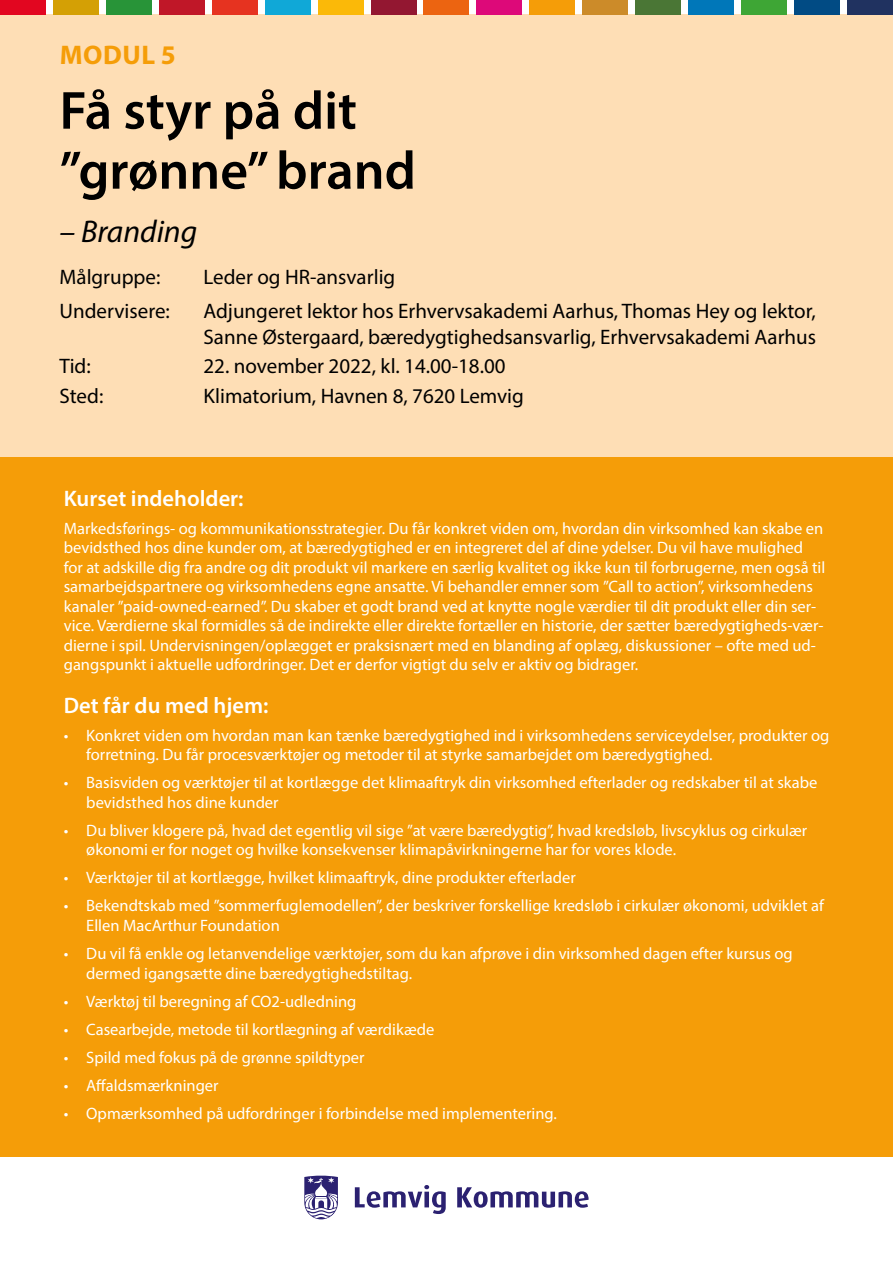
<style>
.page{position:relative;width:893px;height:1263px;background:#fff}
.page>*{position:absolute;margin:0;border:0;box-sizing:border-box;transform-origin:0 0}
.t1{font:600 54px/60px "Myriad Pro";color:#000}
.t2{font:italic 31.5px "Myriad Pro";color:#000}
.t3{font:700 27px "Myriad Pro";letter-spacing:.02em;color:#f59d08}
.t4{font:600 22.5px "Myriad Pro";color:#fff}
.t5{font:21px/25.5px "Myriad Pro";color:#000}
.t6{font:16.5px/19.5px "Myriad Pro";color:#fff}
</style>
<div class="page">
<svg style="left:304px;top:1175px;width:34px;height:44px"></svg>
<svg style="left:355px;top:1185px;width:91px;height:29px"></svg>
<svg style="left:457px;top:1187px;width:132px;height:21px"></svg>
<div style="left:0;top:457px;width:893px;height:700px;background:#f59d08"></div>
<div style="left:0;top:14px;width:893px;height:443px;background:#fedeb5"></div>
<div style="left:0;top:0;width:46px;height:14px;background:#e20620"></div>
<div style="left:53px;top:0;width:46px;height:14px;background:#d4a005"></div>
<div style="left:106px;top:0;width:46px;height:14px;background:#289438"></div>
<div style="left:159px;top:0;width:46px;height:14px;background:#c01728"></div>
<div style="left:212px;top:0;width:46px;height:14px;background:#e63320"></div>
<div style="left:265px;top:0;width:46px;height:14px;background:#10a8d7"></div>
<div style="left:318px;top:0;width:45px;height:14px;background:#fbb908"></div>
<div style="left:371px;top:0;width:45px;height:14px;background:#931731"></div>
<div style="left:424px;top:0;width:45px;height:14px;background:#ec6411"></div>
<div style="left:477px;top:0;width:45px;height:14px;background:#dd0979"></div>
<div style="left:529px;top:0;width:46px;height:14px;background:#f59d08"></div>
<div style="left:582px;top:0;width:46px;height:14px;background:#cc8b29"></div>
<div style="left:635px;top:0;width:46px;height:14px;background:#4a7635"></div>
<div style="left:688px;top:0;width:46px;height:14px;background:#0077b9"></div>
<div style="left:741px;top:0;width:46px;height:14px;background:#3ea635"></div>
<div style="left:794px;top:0;width:46px;height:14px;background:#014b84"></div>
<div style="left:847px;top:0;width:46px;height:14px;background:#203260"></div>
<h3 class="t3" style="left:60px;top:38px;width:118px">MODUL 5</h3>
<h1 class="t1" style="left:60px;top:79px;width:358px">Få styr på dit ”grønne” brand</h1>
<h2 class="t2" style="left:60px;top:212px;width:139px">– Branding</h2>
<p class="t5" style="left:60px;top:264px;width:102px">Målgruppe:</p>
<p class="t5" style="left:204px;top:264px;width:193px">Leder og HR-ansvarlig</p>
<p class="t5" style="left:60px;top:298px;width:112px">Undervisere:</p>
<p class="t5" style="left:204px;top:298px;width:614px">Adjungeret lektor hos Erhvervsakademi Aarhus, Thomas Hey og lektor,<br>Sanne Østergaard, bæredygtighedsansvarlig, Erhvervsakademi Aarhus</p>
<p class="t5" style="left:60px;top:353px;width:33px">Tid:</p>
<p class="t5" style="left:204px;top:353px;width:304px">22. november 2022, kl. 14.00-18.00</p>
<p class="t5" style="left:60px;top:383px;width:45px">Sted:</p>
<p class="t5" style="left:204px;top:383px;width:322px">Klimatorium, Havnen 8, 7620 Lemvig</p>
<h3 class="t4" style="left:64px;top:484px;width:181px">Kurset indeholder:</h3>
<p class="t6" style="left:64px;top:518px;width:763px">Markedsførings- og kommunikationsstrategier. Du får konkret viden om, hvordan din virksomhed kan skabe en bevidsthed hos dine kunder om, at bæredygtighed er en integreret del af dine ydelser. Du vil have mulighed for at adskille dig fra andre og dit produkt vil markere en særlig kvalitet og ikke kun til forbrugerne, men også til samarbejdspartnere og virksomhedens egne ansatte. Vi behandler emner som ”Call to action”, virksomhedens kanaler ”paid-owned-earned”. Du skaber et godt brand ved at knytte nogle værdier til dit produkt eller din ser&shy;vice. Værdierne skal formidles så de indirekte eller direkte fortæller en historie, der sætter bæredygtigheds-vær&shy;dierne i spil. Undervisningen/oplægget er praksisnært med en blanding af oplæg, diskussioner – ofte med ud&shy;gangspunkt i aktuelle udfordringer. Det er derfor vigtigt du selv er aktiv og bidrager.</p>
<h3 class="t4" style="left:64px;top:691px;width:206px">Det får du med hjem:</h3>
<p class="t6" style="left:86px;top:725px;width:744px;text-indent:-23px">• Konkret viden om hvordan man kan tænke bæredygtighed ind i virksomhedens serviceydelser, produkter og forretning. Du får procesværktøjer og metoder til at styrke samarbejdet om bæredygtighed.</p>
<p class="t6" style="left:86px;top:773px;width:733px;text-indent:-23px">• Basisviden og værktøjer til at kortlægge det klimaaftryk din virksomhed efterlader og redskaber til at skabe bevidsthed hos dine kunder</p>
<p class="t6" style="left:86px;top:820px;width:722px;text-indent:-23px">• Du bliver klogere på, hvad det egentlig vil sige ”at være bæredygtig”, hvad kredsløb, livscyklus og cirkulær økonomi er for noget og hvilke konsekvenser klimapåvirkningerne har for vores klode.</p>
<p class="t6" style="left:64px;top:868px;width:513px">• Værktøjer til at kortlægge, hvilket klimaaftryk, dine produkter efterlader</p>
<p class="t6" style="left:86px;top:896px;width:739px;text-indent:-23px">• Bekendtskab med ”sommerfuglemodellen”, der beskriver forskellige kredsløb i cirkulær økonomi, udviklet af<br>Ellen MacArthur Foundation</p>
<p class="t6" style="left:86px;top:943px;width:708px;text-indent:-23px">• Du vil få enkle og letanvendelige værktøjer, som du kan afprøve i din virksomhed dagen efter kursus og dermed igangsætte dine bæredygtighedstiltag.</p>
<p class="t6" style="left:64px;top:991px;width:294px">• Værktøj til beregning af CO2-udledning</p>
<p class="t6" style="left:64px;top:1019px;width:372px">• Casearbejde, metode til kortlægning af værdikæde</p>
<p class="t6" style="left:64px;top:1047px;width:302px">• Spild med fokus på de grønne spildtyper</p>
<p class="t6" style="left:64px;top:1075px;width:156px">• Affaldsmærkninger</p>
<p class="t6" style="left:64px;top:1103px;width:495px">• Opmærksomhed på udfordringer i forbindelse med implementering.</p>
</div>
